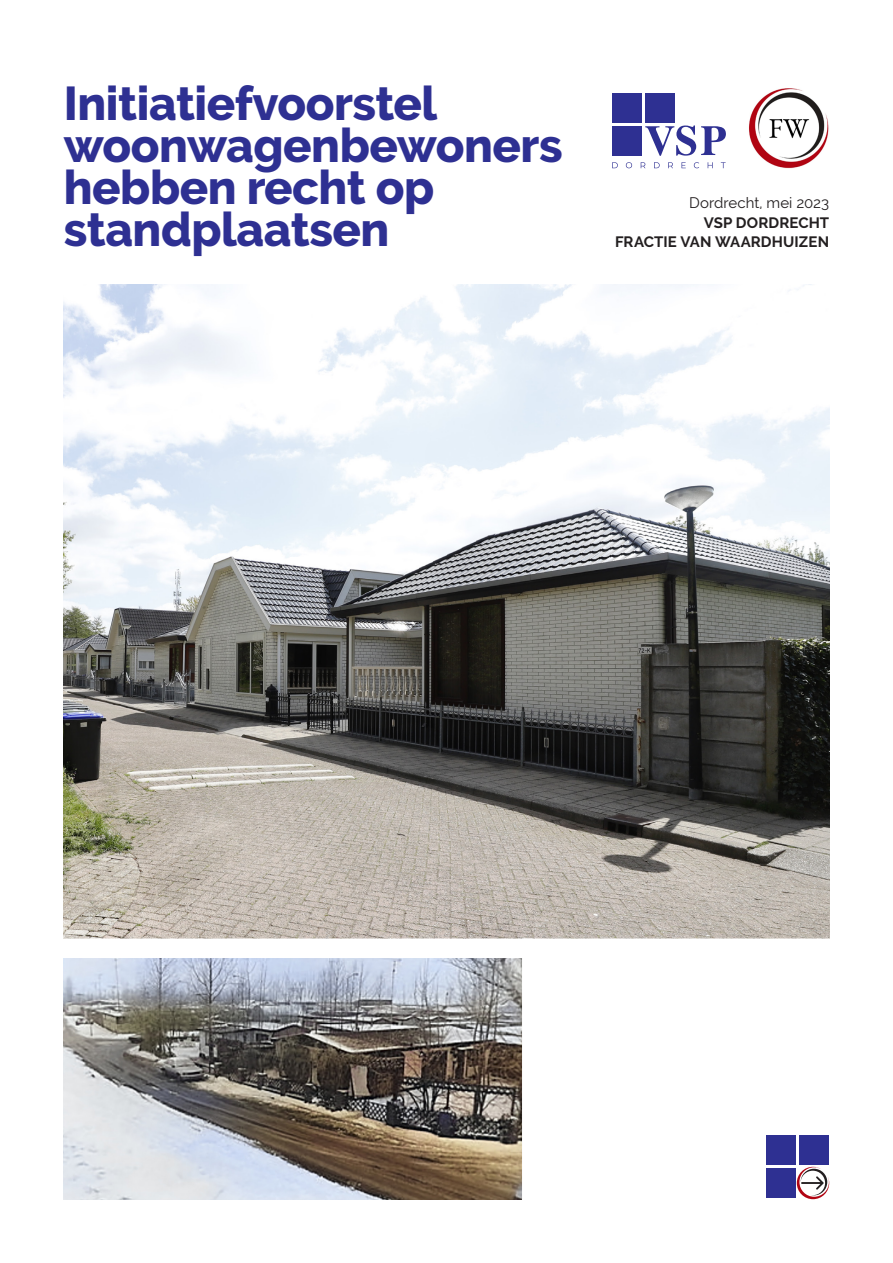
<style>
.page{position:relative;width:893px;height:1263px;background:#fff}
.page>*{position:absolute;margin:0;border:0;box-sizing:border-box;transform-origin:0 0}
.t1{font:800 47.25px "Raleway";letter-spacing:-.01em;color:#2e3092}
.t2{font:700 15px "Raleway";letter-spacing:.01em;color:#231f20}
.t3{font:15px "Raleway";color:#231f20}
</style>
<div class="page">
<img style="left:64px;top:959px;width:458px;height:240px">
<img style="left:64px;top:285px;width:765px;height:653px">
<svg style="left:645px;top:125px;width:81px;height:31px"></svg>
<div style="left:612px;top:93px;width:30px;height:30px;background:#2e3092"></div>
<div style="left:612px;top:126px;width:30px;height:30px;background:#2e3092"></div>
<div style="left:645px;top:93px;width:29px;height:30px;background:#2e3092"></div>
<svg style="left:612px;top:162px;width:6px;height:6px"></svg>
<svg style="left:626px;top:162px;width:6px;height:6px"></svg>
<svg style="left:641px;top:162px;width:4px;height:6px"></svg>
<svg style="left:654px;top:162px;width:6px;height:6px"></svg>
<svg style="left:668px;top:162px;width:5px;height:6px"></svg>
<svg style="left:681px;top:162px;width:5px;height:6px"></svg>
<svg style="left:694px;top:162px;width:5px;height:6px"></svg>
<svg style="left:708px;top:162px;width:5px;height:6px"></svg>
<svg style="left:721px;top:162px;width:5px;height:6px"></svg>
<img style="left:749px;top:88px;width:80px;height:81px">
<div style="left:767px;top:1135px;width:29px;height:30px;background:#2e3092"></div>
<div style="left:767px;top:1168px;width:29px;height:29px;background:#2e3092"></div>
<div style="left:799px;top:1135px;width:29px;height:30px;background:#2e3092"></div>
<svg style="left:797px;top:1167px;width:32px;height:32px"></svg>
<p class="t1" style="left:64px;top:77px;width:375px">Initiatiefvoorstel</p>
<p class="t1" style="left:64px;top:119px;width:500px">woonwagenbewoners</p>
<p class="t1" style="left:64px;top:161px;width:372px">hebben recht op</p>
<p class="t1" style="left:64px;top:203px;width:327px">standplaatsen</p>
<p class="t3" style="left:689px;top:194px;width:142px">Dordrecht, mei 2023</p>
<p class="t2" style="left:704px;top:214px;width:127px">VSP DORDRECHT</p>
<p class="t2" style="left:615px;top:234px;width:216px">FRACTIE VAN WAARDHUIZEN</p>
</div>
